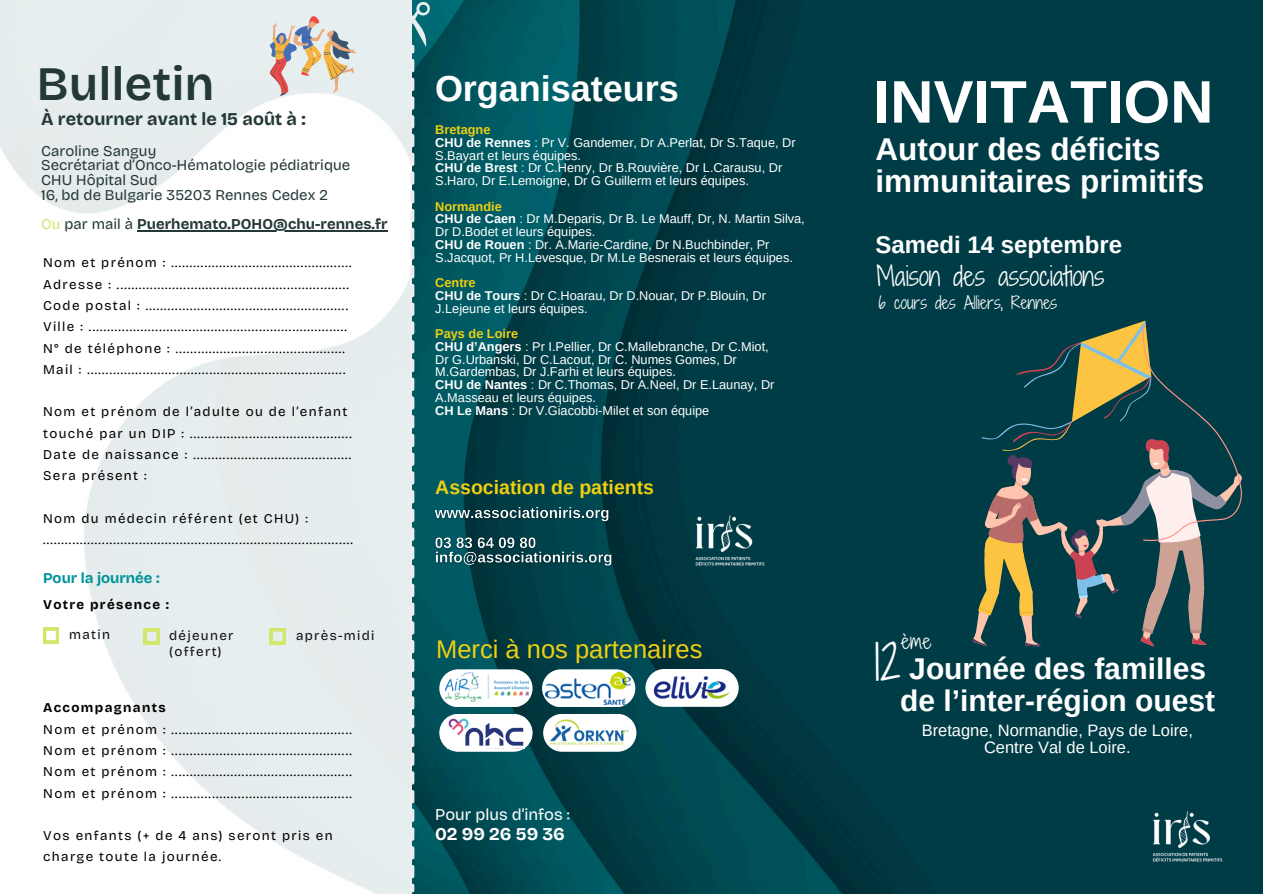
<style>
.page{position:relative;width:1263px;height:894px;background:#fff}
.page>*{position:absolute;margin:0;border:0;box-sizing:border-box;transform-origin:0 0}
.t1{font:700 60px "Arimo";color:#fff}
.t2{font:600 48px "Bricolage Grotesque";letter-spacing:.01em;color:#243838}
.t3{font:48px "Shadows Into Light Two";color:#fff}
.t4{font:700 36px "Arimo";color:#fff}
.t5{font:700 31.5px/31.5px "Arimo";color:#fff}
.t6{font:700 30px/31.5px "Arimo";color:#fff;text-align:center}
.t7{font:25.5px "Shadows Into Light Two";color:#fff}
.t8{font:25.5px "Arimo";color:#efd010}
.t9{font:700 24px "Arimo";color:#fff}
.t10{font:700 19.5px "Arimo";color:#efd010}
.t11{font:19.5px "Shadows Into Light Two";color:#fff}
.t12{font:700 18px "Bricolage Grotesque";letter-spacing:.005em;color:#243838}
.t13{font:700 18px "Bricolage Grotesque";color:#fff}
.t14{font:16.5px/16.8px "Arimo";color:#fff;text-align:center}
.t15{font:16.5px "Shadows Into Light Two";color:#fff}
.t16{font:16.5px "Bricolage Grotesque";color:#fff}
.t17{font:15px "Bricolage Grotesque";letter-spacing:.005em;color:#243838}
.t18{font:700 15px "Bricolage Grotesque";letter-spacing:.005em;color:#243838}
.t19{font:700 15px "Bricolage Grotesque";color:#00949c}
.t20{font:13.35px/21.3px "Bricolage Grotesque";letter-spacing:.1em;color:#000}
.t21{font:13.35px/15.6px "Bricolage Grotesque";letter-spacing:.1em;color:#0e0d14}
.t22{font:700 13.35px "Bricolage Grotesque";letter-spacing:.1em;color:#000}
.t23{font:12.75px/12.8px "Arimo";color:#fff}
.t24{font:700 12.75px "Arimo";color:#efd010}
.s1{font-weight:400;color:#d1e86b}
.s2{font-weight:400}
.s3{font-weight:700}
</style>
<div class="page">
<img style="left:0;top:0;width:1263px;height:893px">
<svg style="left:396px;top:2px;width:34px;height:51px;background:#90bbbf"></svg>
<svg style="left:410px;top:59px;width:4px;height:833px;background:#c6d6d8"></svg>
<svg style="left:972px;top:320px;width:270px;height:327px;background:#355755"></svg>
<svg style="left:43px;top:627px;width:16px;height:16px"></svg>
<svg style="left:144px;top:628px;width:15px;height:16px"></svg>
<svg style="left:270px;top:628px;width:16px;height:16px"></svg>
<svg style="left:270px;top:16px;width:86px;height:80px;background:#d4c9c0"></svg>
<img style="left:1137px;top:799px;width:95px;height:72px">
<img style="left:679px;top:504px;width:96px;height:72px">
<svg style="left:542px;top:669px;width:93px;height:38px"></svg>
<img style="left:546px;top:672px;width:84px;height:31px">
<hr style="left:137px;top:230px;width:251px;height:1px;background:#243838">
<img style="left:429px;top:502px;width:189px;height:69px">
<svg style="left:439px;top:669px;width:93px;height:38px"></svg>
<img style="left:446px;top:672px;width:82px;height:29px">
<svg style="left:645px;top:668px;width:94px;height:38px"></svg>
<img style="left:653px;top:673px;width:78px;height:28px">
<svg style="left:439px;top:713px;width:93px;height:38px"></svg>
<img style="left:448px;top:717px;width:76px;height:31px">
<svg style="left:543px;top:713px;width:93px;height:38px"></svg>
<img style="left:549px;top:719px;width:79px;height:26px">
<p class="t2" style="left:37px;top:56px;width:179px">Bulletin</p>
<p class="t12" style="left:41px;top:109px;width:266px">À retourner avant le 15 août à :</p>
<p class="t17" style="left:41px;top:142px;width:117px">Caroline Sanguy</p>
<p class="t17" style="left:41px;top:156px;width:311px">Secrétariat d’Onco-Hématologie pédiatrique</p>
<p class="t17" style="left:41px;top:171px;width:118px">CHU Hôpital Sud</p>
<p class="t17" style="left:41px;top:186px;width:288px">16, bd de Bulgarie 35203 Rennes Cedex 2</p>
<p class="t18" style="left:41px;top:215px;width:348px"><span class="s1">Ou</span> <span class="s2">par mail à</span> Puerhemato.POHO@chu-rennes.fr</p>
<p class="t20" style="left:43px;top:252px;width:310px">Nom et prénom : .................................................</p>
<p class="t20" style="left:43px;top:273px;width:307px">Adresse : ...............................................................</p>
<p class="t20" style="left:43px;top:295px;width:306px">Code postal : .......................................................</p>
<p class="t20" style="left:43px;top:316px;width:305px">Ville : ......................................................................</p>
<p class="t20" style="left:43px;top:337px;width:303px">N° de téléphone : ..............................................</p>
<p class="t20" style="left:43px;top:358px;width:304px">Mail : ......................................................................</p>
<p class="t20" style="left:43px;top:401px;width:310px">Nom et prénom de l’adulte ou de l’enfant touché par un DIP : ............................................</p>
<p class="t20" style="left:43px;top:443px;width:310px">Date de naissance : ...........................................</p>
<p class="t20" style="left:43px;top:465px;width:105px">Sera présent :</p>
<p class="t20" style="left:43px;top:507px;width:311px">Nom du médecin référent (et CHU) : ....................................................................................</p>
<p class="t19" style="left:43px;top:569px;width:118px">Pour la journée :</p>
<p class="t22" style="left:43px;top:596px;width:128px">Votre présence :</p>
<p class="t21" style="left:69px;top:627px;width:42px">matin</p>
<p class="t21" style="left:169px;top:627px;width:66px">déjeuner (offert)</p>
<p class="t21" style="left:296px;top:627px;width:80px">après-midi</p>
<p class="t22" style="left:43px;top:699px;width:124px">Accompagnants</p>
<p class="t20" style="left:43px;top:718px;width:310px">Nom et prénom : .................................................</p>
<p class="t20" style="left:43px;top:739px;width:310px">Nom et prénom : .................................................</p>
<p class="t20" style="left:43px;top:761px;width:310px">Nom et prénom : .................................................</p>
<h3 class="t20" style="left:43px;top:782px;width:310px">Nom et prénom : .................................................</h3>
<p class="t20" style="left:43px;top:824px;width:291px">Vos enfants (+ de 4 ans) seront pris en charge toute la journée.</p>
<p class="t4" style="left:435px;top:69px;width:245px">Organisateurs</p>
<p class="t24" style="left:435px;top:122px;width:57px">Bretagne</p>
<p class="t23" style="left:435px;top:136px;width:362px"><span class="s3">CHU de Rennes</span> : Pr V. Gandemer, Dr A.Perlat, Dr S.Taque, Dr<br>S.Bayart et leurs équipes.</p>
<p class="t23" style="left:435px;top:161px;width:348px"><span class="s3">CHU de Brest</span> : Dr C.Henry, Dr B.Rouvière, Dr L.Carausu, Dr<br>S.Haro, Dr E.Lemoigne, Dr G Guillerm et leurs équipes.</p>
<p class="t24" style="left:435px;top:199px;width:68px">Normandie</p>
<p class="t23" style="left:435px;top:212px;width:371px"><span class="s3">CHU de Caen</span> : Dr M.Deparis, Dr B. Le Mauff, Dr, N. Martin Silva,</p>
<p class="t23" style="left:435px;top:225px;width:162px">Dr D.Bodet et leurs équipes.</p>
<p class="t23" style="left:435px;top:238px;width:359px"><span class="s3">CHU de Rouen</span> : Dr. A.Marie-Cardine, Dr N.Buchbinder, Pr<br>S.Jacquot, Pr H.Levesque, Dr M.Le Besnerais et leurs équipes.</p>
<p class="t24" style="left:435px;top:275px;width:42px">Centre</p>
<p class="t23" style="left:435px;top:289px;width:332px"><span class="s3">CHU de Tours</span> : Dr C.Hoarau, Dr D.Nouar, Dr P.Blouin, Dr<br>J.Lejeune et leurs équipes.</p>
<h6 class="t24" style="left:435px;top:326px;width:84px">Pays de Loire</h6>
<p class="t23" style="left:435px;top:340px;width:335px"><span class="s3">CHU d’Angers</span> : Pr I.Pellier, Dr C.Mallebranche, Dr C.Miot,</p>
<p class="t23" style="left:435px;top:353px;width:303px">Dr G.Urbanski, Dr C.Lacout, Dr C. Numes Gomes, Dr<br>M.Gardembas, Dr J.Farhi et leurs équipes.</p>
<p class="t23" style="left:435px;top:378px;width:341px"><span class="s3">CHU de Nantes</span> : Dr C.Thomas, Dr A.Neel, Dr E.Launay, Dr<br>A.Masseau et leurs équipes.</p>
<p class="t23" style="left:435px;top:404px;width:276px"><span class="s3">CH Le Mans</span> : Dr V.Giacobbi-Milet et son équipe</p>
<p class="t10" style="left:435px;top:476px;width:220px">Association de patients</p>
<p class="t8" style="left:436px;top:635px;width:268px">Merci à nos partenaires</p>
<p class="t16" style="left:435px;top:804px;width:136px">Pour plus d’infos :</p>
<p class="t13" style="left:435px;top:823px;width:131px">02 99 26 59 36</p>
<p class="t1" style="left:873px;top:68px;width:341px">INVITATION</p>
<p class="t5" style="left:875px;top:133px;width:330px">Autour des déficits immunitaires primitifs</p>
<p class="t9" style="left:875px;top:231px;width:248px">Samedi 14 septembre</p>
<p class="t7" style="left:876px;top:257px;width:230px">Maison des associations</p>
<p class="t15" style="left:878px;top:290px;width:180px">6 cours des Alliers, Rennes</p>
<p class="t11" style="left:901px;top:626px;width:32px">ème</p>
<p class="t3" style="left:874px;top:627px;width:29px">12</p>
<p class="t6" style="left:900px;top:653px;width:316px">Journée des familles de l’inter-région ouest</p>
<p class="t14" style="left:922px;top:721px;width:273px">Bretagne, Normandie, Pays de Loire,<br>Centre Val de Loire.</p>
</div>
